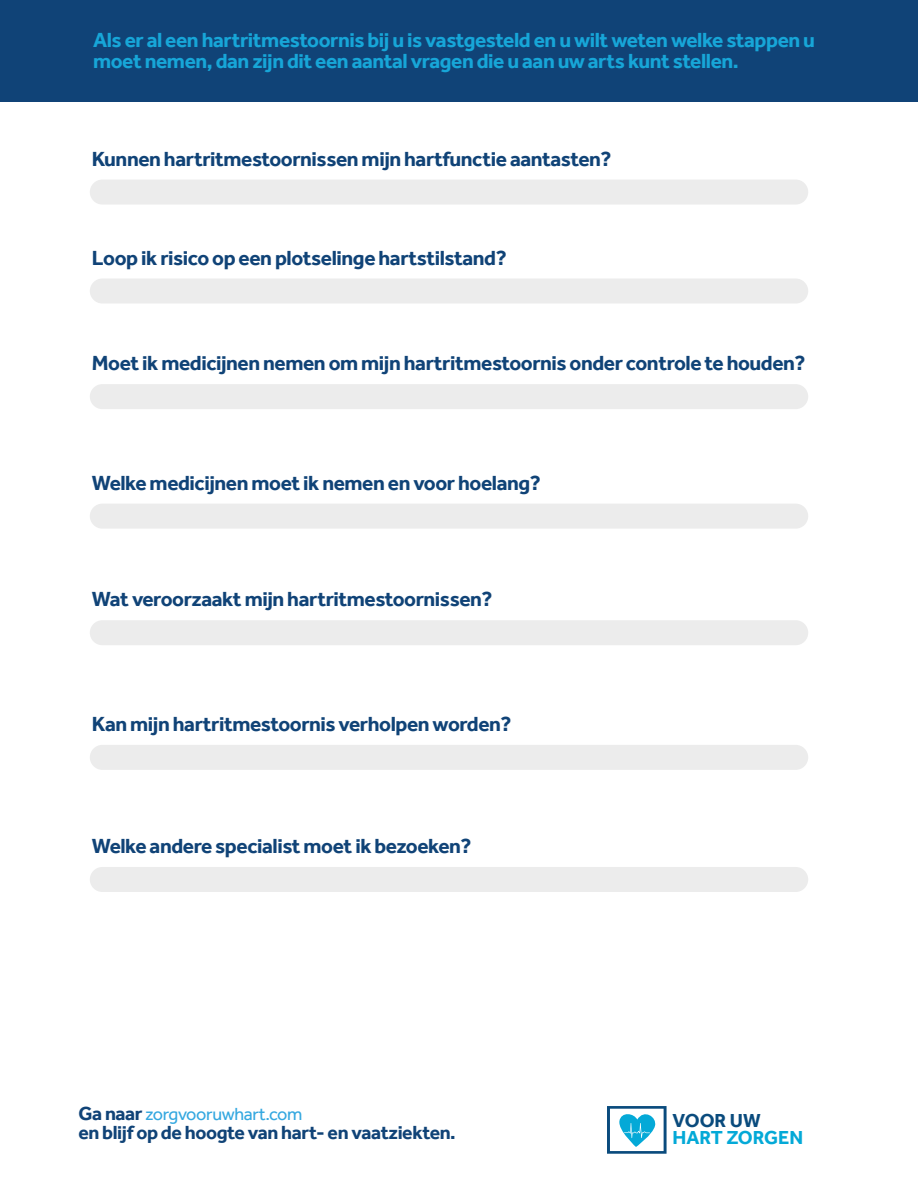
<style>
.page{position:relative;width:918px;height:1188px;background:#fff}
.page>*{position:absolute;margin:0;border:0;box-sizing:border-box;transform-origin:0 0}
.t1{font:700 21px "Effra";letter-spacing:-.02em;color:#104377}
.t2{font:700 21px/21px "Effra";letter-spacing:-.02em;color:#17a6d8}
.t3{font:700 19.5px "Effra";letter-spacing:-.02em;color:#104377}
.t4{font:700 19.35px "Effra";color:#04a9d7}
.t5{font:700 19.35px "Effra";color:#0a4b7d}
.t6{font:18px "Effra";letter-spacing:-.02em;color:#35a8e0}
.s1{font-weight:700;font-size:19.5px;color:#104377}
</style>
<div class="page">
<div style="left:0;top:0;width:918px;height:102px;background:#104377"></div>
<div style="left:90px;top:180px;width:718px;height:25px;background:#ececec;border-radius:12px"></div>
<div style="left:90px;top:279px;width:718px;height:25px;background:#ececec;border-radius:12px"></div>
<div style="left:90px;top:384px;width:718px;height:25px;background:#ececec;border-radius:12px"></div>
<div style="left:90px;top:504px;width:718px;height:25px;background:#ececec;border-radius:12px"></div>
<div style="left:90px;top:620px;width:718px;height:25px;background:#ececec;border-radius:12px"></div>
<div style="left:90px;top:745px;width:718px;height:25px;background:#ececec;border-radius:12px"></div>
<div style="left:90px;top:867px;width:718px;height:25px;background:#ececec;border-radius:12px"></div>
<svg style="left:607px;top:1106px;width:60px;height:48px"></svg>
<p class="t2" style="left:93px;top:29px;width:724px">Als er al een hartritmestoornis bij u is vastgesteld en u wilt weten welke stappen u moet nemen, dan zijn dit een aantal vragen die u aan uw arts kunt stellen.</p>
<p class="t1" style="left:92px;top:146px;width:521px">Kunnen hartritmestoornissen mijn hartfunctie aantasten?</p>
<p class="t1" style="left:92px;top:245px;width:416px">Loop ik risico op een plotselinge hartstilstand?</p>
<p class="t1" style="left:92px;top:351px;width:715px">Moet ik medicijnen nemen om mijn hartritmestoornis onder controle te houden?</p>
<p class="t1" style="left:92px;top:470px;width:451px">Welke medicijnen moet ik nemen en voor hoelang?</p>
<p class="t1" style="left:92px;top:587px;width:402px">Wat veroorzaakt mijn hartritmestoornissen?</p>
<p class="t1" style="left:92px;top:711px;width:421px">Kan mijn hartritmestoornis verholpen worden?</p>
<p class="t1" style="left:92px;top:834px;width:381px">Welke andere specialist moet ik bezoeken?</p>
<p class="t6" style="left:79px;top:1103px;width:225px"><span class="s1">Ga naar</span> zorgvooruwhart.com</p>
<p class="t3" style="left:79px;top:1121px;width:379px">en blijf op de hoogte van hart- en vaatziekten.</p>
<p class="t5" style="left:673px;top:1109px;width:90px">VOOR UW</p>
<p class="t4" style="left:673px;top:1126px;width:132px">HART ZORGEN</p>
</div>
